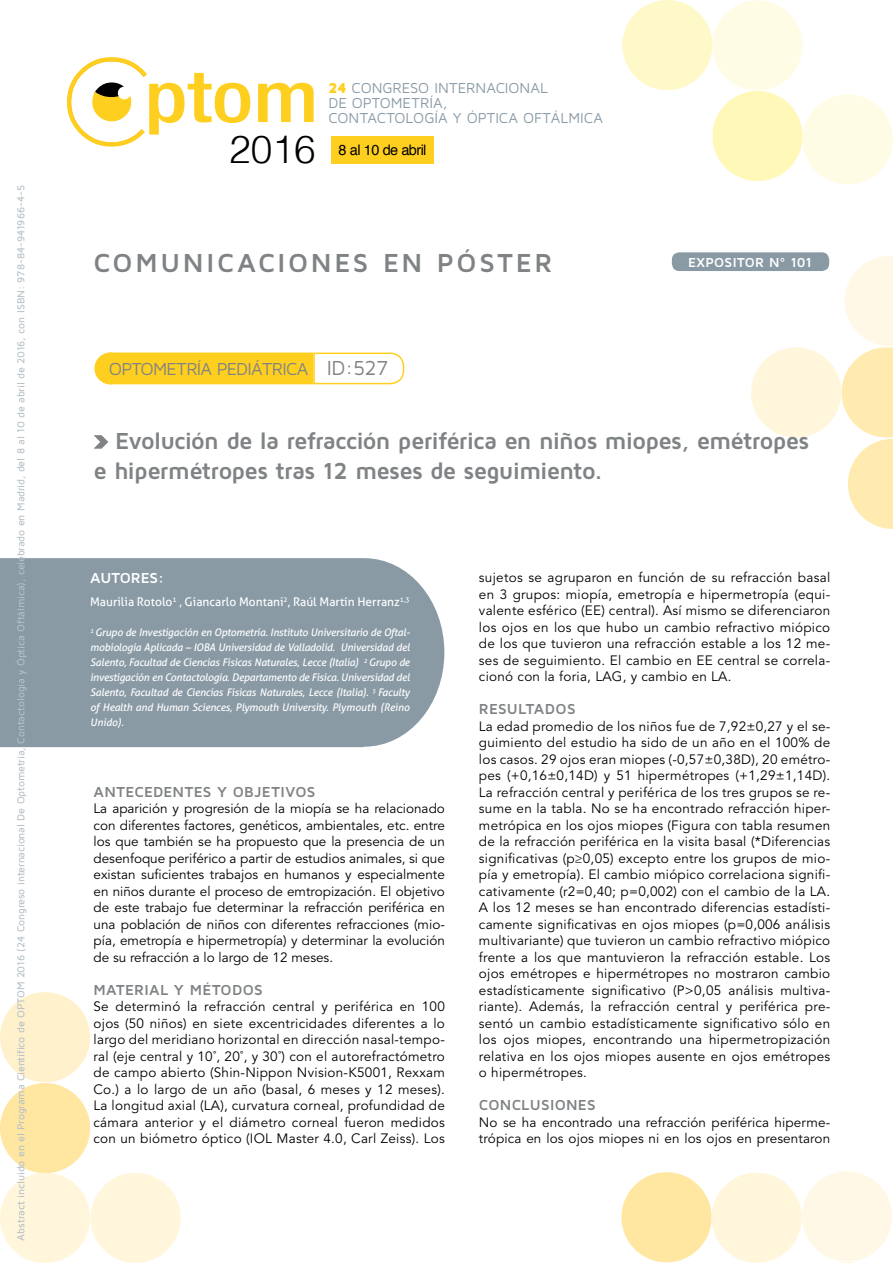
<style>
.page{position:relative;width:893px;height:1263px;background:#fff}
.page>*{position:absolute;margin:0;border:0;box-sizing:border-box;transform-origin:0 0}
.t1{font:300 38.85px "Helvetica";color:#000}
.t2{font:700 27px "Maven Pro";letter-spacing:.095em;color:#808385}
.t3{font:700 24px/30px "Maven Pro";letter-spacing:-.025em;color:#808385}
.t4{font:18px "Maven Pro";letter-spacing:-.04em;color:#808385}
.t5{font:700 15px "Maven Pro";letter-spacing:.02em;color:#808385}
.t6{font:700 15px "Maven Pro";letter-spacing:.005em;color:#fff}
.t7{font:14.85px/14.9px "Maven Pro";letter-spacing:-.005em;color:#899aa5}
.t8{font:14.55px "Helvetica";letter-spacing:-.04em;color:#000}
.t9{font:13.5px/16.5px "Avenir LT Std";letter-spacing:.02em;color:#000;text-align:justify}
.t10{font:700 13.5px "Maven Pro";color:#fff}
.t11{font:12px "Aller";color:#fff}
.t12{font:italic 10.5px/15px "Aller";letter-spacing:-.02em;color:#fff;text-align:justify}
.t13{font:500 10.5px "Maven Pro";letter-spacing:-.015em;color:#b6c0c7}
.s1{font-weight:900;color:#ffcf1f}
.s2{font-size:21px}
</style>
<div class="page">
<div style="left:331px;top:136px;width:103px;height:28px;background:#ffcf1f"></div>
<div style="left:803px;top:94px;width:90px;height:91px;background:#fffce5;border-radius:50%"></div>
<div style="left:622px;top:0;width:90px;height:90px;background:#fff9c9;border-radius:50%"></div>
<div style="left:712px;top:91px;width:91px;height:90px;background:#fff8b9;border-radius:50%"></div>
<div style="left:712px;top:0;width:91px;height:91px;background:#fffce5;border-radius:50%"></div>
<svg style="left:258px;top:83px;width:56px;height:39px"></svg>
<svg style="left:67px;top:57px;width:183px;height:90px"></svg>
<div style="left:802px;top:1171px;width:90px;height:90px;background:#fff8e6;border-radius:50%"></div>
<div style="left:621px;top:1172px;width:91px;height:90px;background:#ffe7a2;border-radius:50%"></div>
<div style="left:712px;top:1172px;width:90px;height:91px;background:#fff6dc;border-radius:50%"></div>
<div style="left:0;top:992px;width:90px;height:90px;background:#fff1cc;border-radius:50%"></div>
<div style="left:0;top:1083px;width:90px;height:90px;background:#ffe7a2;border-radius:50%"></div>
<div style="left:0;top:1173px;width:90px;height:90px;background:#fff6dc;border-radius:50%"></div>
<div style="left:91px;top:1173px;width:90px;height:90px;background:#fff6dc;border-radius:50%"></div>
<svg style="left:842px;top:256px;width:51px;height:273px"></svg>
<div style="left:751px;top:347px;width:90px;height:90px;background:#fff6dc;border-radius:50%"></div>
<div style="left:672px;top:252px;width:157px;height:19px;background:#899aa5;border-radius:8px"></div>
<div style="left:94px;top:352px;width:32px;height:32px;background:#ffcf1f;border-radius:50%"></div>
<div style="left:109px;top:353px;width:204px;height:31px;background:#ffcf1f"></div>
<svg style="left:312px;top:352px;width:93px;height:33px"></svg>
<svg style="left:839px;top:1262px;width:17px;height:1px"></svg>
<svg style="left:94px;top:435px;width:14px;height:14px"></svg>
<div style="left:0;top:558px;width:444px;height:189px;background:#899aa5"></div>
<p class="t13" style="left:14px;top:1240px;width:1057px;rotate:-90deg">Abstract incluido en el Programa Científico de OPTOM 2016 (24 Congreso internacional De Optometría, Contactología y Óptica Oftálmica), celebrado en Madrid, del 8 al 10 de abril de 2016, con ISBN: 978-84-941966-4-5</p>
<p class="t7" style="left:328px;top:80px;width:276px"><span class="s1">24</span> CONGRESO INTERNACIONAL<br>DE OPTOMETRÍA,<br>CONTACTOLOGÍA Y ÓPTICA OFTÁLMICA</p>
<h1 class="t1" style="left:229px;top:118px;width:88px">2016</h1>
<p class="t8" style="left:339px;top:138px;width:89px">8 al 10 de abril</p>
<h2 class="t2" style="left:93px;top:245px;width:308px">comunicaciones EN</h2>
<h2 class="t2" style="left:437px;top:245px;width:117px">PÓSTER</h2>
<h3 class="t4" style="left:109px;top:358px;width:281px">OPTOMETRÍA PEDIÁTRICA <span class="s2">ID :527</span></h3>
<p class="t10" style="left:688px;top:254px;width:125px">EXPOSITOR N º 101</p>
<h3 class="t3" style="left:94px;top:424px;width:717px;text-indent:22px">Evolución de la refracción periférica en niños miopes, emétropes e hipermétropes tras 12 meses de seguimiento.</h3>
<p class="t6" style="left:90px;top:568px;width:76px">Autores:</p>
<p class="t11" style="left:90px;top:595px;width:321px">Maurilia Rotolo<sup>1</sup> , Giancarlo Montani<sup>2</sup>, Raúl Martín Herranz<sup>1,3</sup></p>
<p class="t12" style="left:90px;top:625px;width:321px"><sup>1</sup> Grupo de Investigación en Optometría. Instituto Universitario de Oftal&shy;mobiología Aplicada – IOBA Universidad de Valladolid. Universidad del Salento, Facultad de Ciencias Fisicas Naturales, Lecce (Italia) <sup>2</sup> Grupo de investigación en Contactología. Departamento de Fisica. Universidad del Salento, Facultad de Ciencias Fisicas Naturales, Lecce (Italia). <sup>3</sup> Faculty of Health and Human Sciences, Plymouth University. Plymouth (Reino Unido).</p>
<p class="t5" style="left:94px;top:782px;width:42px">ANTECE</p>
<p class="t5" style="left:153px;top:782px;width:153px">DENTES Y OBJETIVOS</p>
<p class="t9" style="left:94px;top:800px;width:353px">La aparición y progresión de la miopía se ha relacionado con diferentes factores, genéticos, ambientales, etc. entre los que también se ha propuesto que la presencia de un desenfoque periférico a partir de estudios animales, si que existan suficientes trabajos en humanos y especialmente en niños durante el proceso de emtropización. El objetivo de este trabajo fue determinar la refracción periférica en una población de niños con diferentes refracciones (mio&shy;pía, emetropía e hipermetropía) y determinar la evolución de su refracción a lo largo de 12 meses.</p>
<p class="t5" style="left:94px;top:980px;width:160px">MATERIAL Y MÉTODOS</p>
<p class="t9" style="left:94px;top:998px;width:353px">Se determinó la refracción central y periférica en 100 ojos (50 niños) en siete excentricidades diferentes a lo largo del meridiano horizontal en dirección nasal-tempo&shy;ral (eje central y 10˚, 20˚, y 30˚) con el autorefractómetro de campo abierto (Shin-Nippon Nvision-K5001, Rexxam Co.) a lo largo de un año (basal, 6 meses y 12 meses).<br>La longitud axial (LA), curvatura corneal, profundidad de cámara anterior y el diámetro corneal fueron medidos con un biómetro óptico (IOL Master 4.0, Carl Zeiss). Los</p>
<p class="t9" style="left:479px;top:569px;width:353px">sujetos se agruparon en función de su refracción basal en 3 grupos: miopía, emetropía e hipermetropía (equi&shy;valente esférico (EE) central). Así mismo se diferenciaron los ojos en los que hubo un cambio refractivo miópico de los que tuvieron una refracción estable a los 12 me&shy;ses de seguimiento. El cambio en EE central se correla&shy;cionó con la foria, LAG, y cambio en LA.</p>
<p class="t5" style="left:479px;top:699px;width:20px">RESU</p>
<p class="t5" style="left:518px;top:699px;width:48px">LTADOS</p>
<p class="t9" style="left:479px;top:718px;width:353px">La edad promedio de los niños fue de 7,92±0,27 y el se&shy;guimiento del estudio ha sido de un año en el 100% de los casos. 29 ojos eran miopes (-0,57±0,38D), 20 emétro&shy;pes (+0,16±0,14D) y 51 hipermétropes (+1,29±1,14D).<br>La refracción central y periférica de los tres grupos se re&shy;sume en la tabla. No se ha encontrado refracción hiper&shy;metrópica en los ojos miopes (Figura con tabla resumen de la refracción periférica en la visita basal (*Diferencias significativas (p≥0,05) excepto entre los grupos de mio&shy;pía y emetropía). El cambio miópico correlaciona signifi&shy;cativamente (r2=0,40; p=0,002) con el cambio de la LA.<br>A los 12 meses se han encontrado diferencias estadísti&shy;camente significativas en ojos miopes (p=0,006 análisis multivariante) que tuvieron un cambio refractivo miópico frente a los que mantuvieron la refracción estable. Los ojos emétropes e hipermétropes no mostraron cambio estadísticamente significativo (P&gt;0,05 análisis multiva&shy;riante). Además, la refracción central y periférica pre&shy;sentó un cambio estadísticamente significativo sólo en los ojos miopes, encontrando una hipermetropización relativa en los ojos miopes ausente en ojos emétropes o hipermétropes.</p>
<p class="t5" style="left:479px;top:1095px;width:12px">CONC</p>
<p class="t5" style="left:521px;top:1095px;width:19px">LUSIONES</p>
<p class="t9" style="left:479px;top:1114px;width:353px">No se ha encontrado una refracción periférica hiperme&shy;trópica en los ojos miopes ni en los ojos en presentaron</p>
</div>
